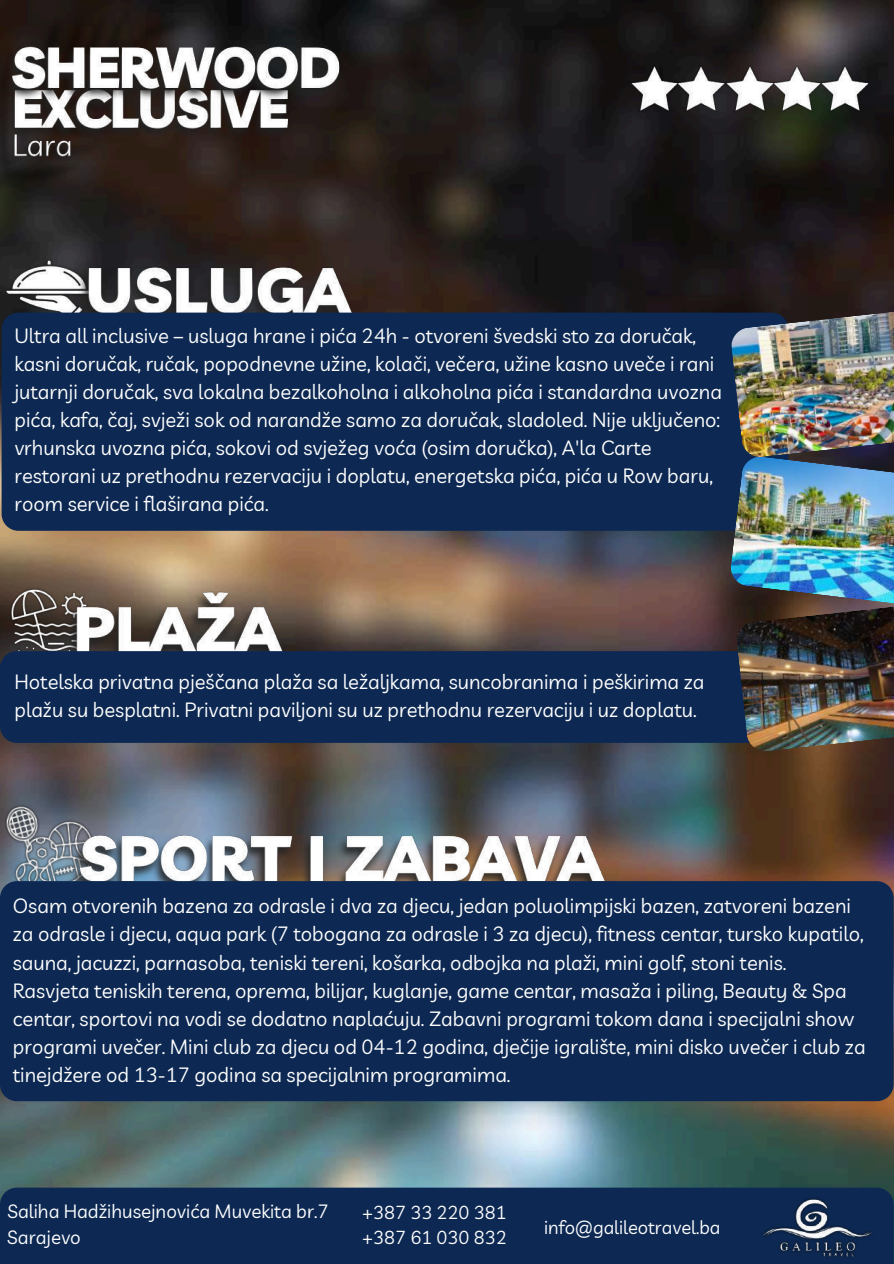
<style>
.page{position:relative;width:894px;height:1264px;background:#fff}
.page>*{position:absolute;margin:0;border:0;box-sizing:border-box;transform-origin:0 0}
.t1{font:20.1px/28.2px "Livvic";color:#fff}
.t2{font:18.75px/25.5px "Livvic";color:#fff}
.t3{font:18.3px/25.5px "Livvic";color:#fff}
</style>
<div class="page">
<img style="left:0;top:0;width:893px;height:1187px">
<div style="left:0;top:1187px;width:893px;height:76px;background:#0d2953"></div>
<img style="left:755px;top:1194px;width:124px;height:65px">
<img style="left:5px;top:581px;width:85px;height:70px">
<img style="left:61px;top:585px;width:230px;height:66px">
<div style="left:0;top:651px;width:735px;height:92px;background:#0d2953"></div>
<img style="left:0;top:793px;width:103px;height:88px">
<img style="left:64px;top:817px;width:549px;height:64px">
<div style="left:0;top:881px;width:893px;height:220px;background:#0d2953"></div>
<img style="left:2px;top:257px;width:70px;height:55px">
<img style="left:72px;top:249px;width:289px;height:63px">
<div style="left:2px;top:312px;width:728px;height:219px;background:#0d2953"></div>
<img style="left:729px;top:455px;width:164px;height:151px">
<img style="left:730px;top:309px;width:163px;height:149px">
<img style="left:735px;top:603px;width:158px;height:149px">
<img style="left:774px;top:66px;width:45px;height:46px">
<img style="left:819px;top:66px;width:50px;height:46px">
<img style="left:0;top:0;width:195px;height:224px">
<img style="left:2px;top:104px;width:293px;height:39px">
<img style="left:0;top:32px;width:346px;height:72px">
<img style="left:6px;top:126px;width:68px;height:39px">
<img style="left:679px;top:66px;width:95px;height:46px">
<img style="left:629px;top:66px;width:50px;height:46px">
<p class="t1" style="left:14px;top:321px;width:708px">Ultra all inclusive – usluga hrane i pića 24h - otvoreni švedski sto za doručak, kasni doručak, ručak, popodnevne užine, kolači, večera, užine kasno uveče i rani jutarnji doručak, sva lokalna bezalkoholna i alkoholna pića i standardna uvozna pića, kafa, čaj, svježi sok od narandže samo za doručak, sladoled. Nije uključeno: vrhunska uvozna pića, sokovi od svježeg voća (osim doručka), A'la Carte restorani uz prethodnu rezervaciju i doplatu, energetska pića, pića u Row baru, room service i flaširana pića.</p>
<p class="t1" style="left:14px;top:667px;width:691px">Hotelska privatna pješčana plaža sa ležaljkama, suncobranima i peškirima za plažu su besplatni. Privatni paviljoni su uz prethodnu rezervaciju i uz doplatu.</p>
<p class="t1" style="left:13px;top:891px;width:854px">Osam otvorenih bazena za odrasle i dva za djecu, jedan poluolimpijski bazen, zatvoreni bazeni za odrasle i djecu, aqua park (7 tobogana za odrasle i 3 za djecu), fitness centar, tursko kupatilo, sauna, jacuzzi, parnasoba, teniski tereni, košarka, odbojka na plaži, mini golf, stoni tenis.<br>Rasvjeta teniskih terena, oprema, bilijar, kuglanje, game centar, masaža i piling, Beauty &amp; Spa centar, sportovi na vodi se dodatno naplaćuju. Zabavni programi tokom dana i specijalni show programi uvečer. Mini club za djecu od 04-12 godina, dječije igralište, mini disko uvečer i club za tinejdžere od 13-17 godina sa specijalnim programima.</p>
<p class="t2" style="left:7px;top:1198px;width:323px">Saliha Hadžihusejnovića Muvekita br.7<br>Sarajevo</p>
<p class="t3" style="left:362px;top:1198px;width:146px">+387 33 220 381 +387 61 030 832</p>
<p class="t3" style="left:544px;top:1213px;width:178px">info@galileotravel.ba</p>
</div>
